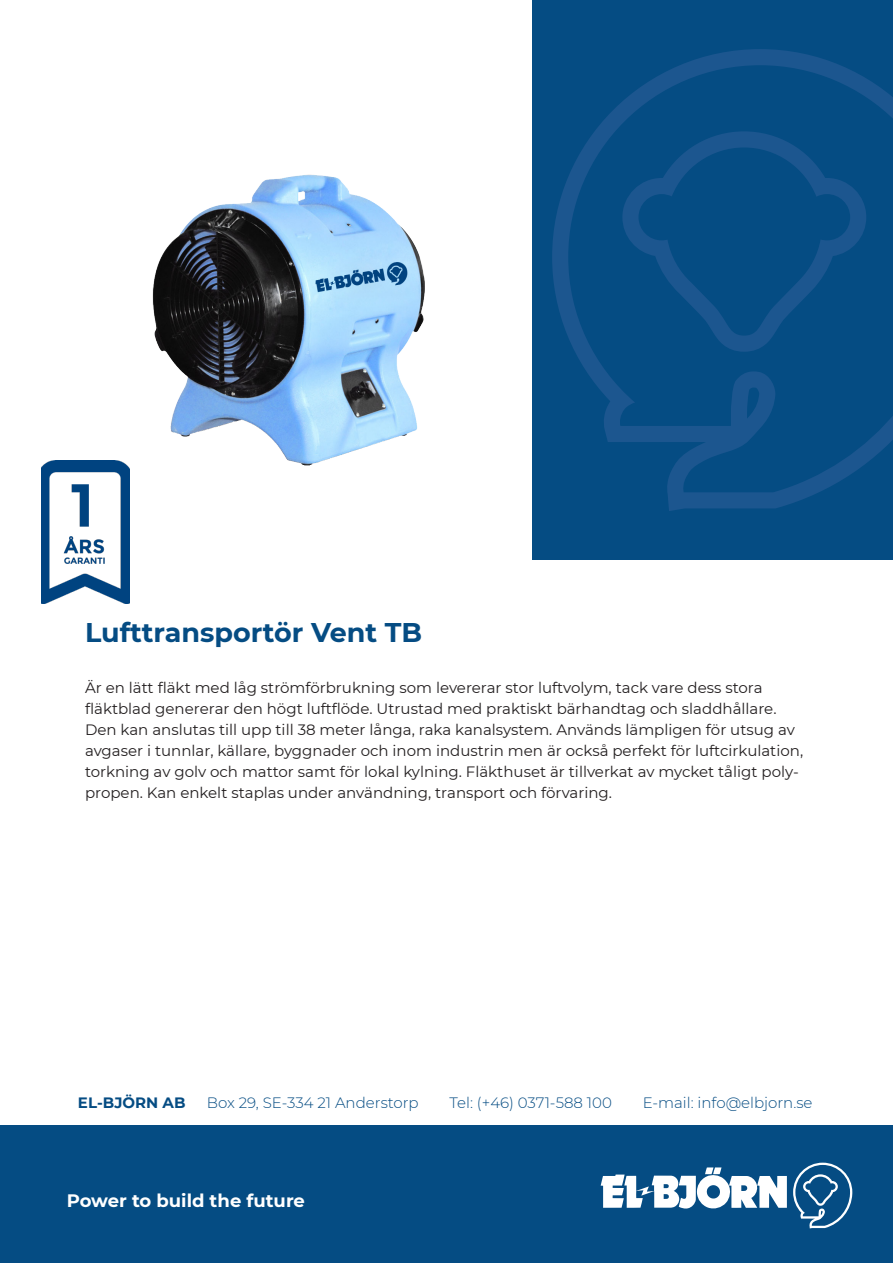
<style>
.page{position:relative;width:893px;height:1263px;background:#fff}
.page>*{position:absolute;margin:0;border:0;box-sizing:border-box;transform-origin:0 0}
.t1{font:700 27px "Montserrat";color:#054c83}
.t2{font:700 18px "Montserrat";color:#fff}
.t3{font:15px/21px "Montserrat";color:#231f20}
.t4{font:300 15px "Montserrat";color:#054c83}
.t5{font:700 15px "Montserrat";color:#054c83}
</style>
<div class="page">
<div style="left:0;top:1126px;width:893px;height:137px;background:#054c83"></div>
<svg style="left:601px;top:1167px;width:186px;height:42px"></svg>
<svg style="left:793px;top:1163px;width:59px;height:65px"></svg>
<div style="left:533px;top:0;width:360px;height:559px;background:#054c83"></div>
<svg style="left:552px;top:49px;width:341px;height:462px"></svg>
<svg style="left:622px;top:131px;width:244px;height:221px"></svg>
<img style="left:41px;top:461px;width:88px;height:142px">
<img style="left:97px;top:174px;width:328px;height:326px">
<p class="t1" style="left:85px;top:613px;width:339px">Lufttransportör Vent TB</p>
<p class="t3" style="left:85px;top:676px;width:720px">Är en lätt fläkt med låg strömförbrukning som levererar stor luftvolym, tack vare dess stora fläktblad genererar den högt luftflöde. Utrustad med praktiskt bärhandtag och sladdhållare.<br>Den kan anslutas till upp till 38 meter långa, raka kanalsystem. Används lämpligen för utsug av avgaser i tunnlar, källare, byggnader och inom industrin men är också perfekt för luftcirkulation, torkning av golv och mattor samt för lokal kylning. Fläkthuset är tillverkat av mycket tåligt poly&shy;propen. Kan enkelt staplas under användning, transport och förvaring.</p>
<p class="t5" style="left:78px;top:1092px;width:109px">EL-BJÖRN AB</p>
<p class="t4" style="left:207px;top:1093px;width:213px">Box 29, SE-334 21 Anderstorp</p>
<p class="t4" style="left:450px;top:1093px;width:164px">Tel: (+46) 0371-588 100</p>
<p class="t4" style="left:643px;top:1093px;width:171px">E-mail: info@elbjorn.se</p>
<p class="t2" style="left:67px;top:1188px;width:240px">Power to build the future</p>
</div>
